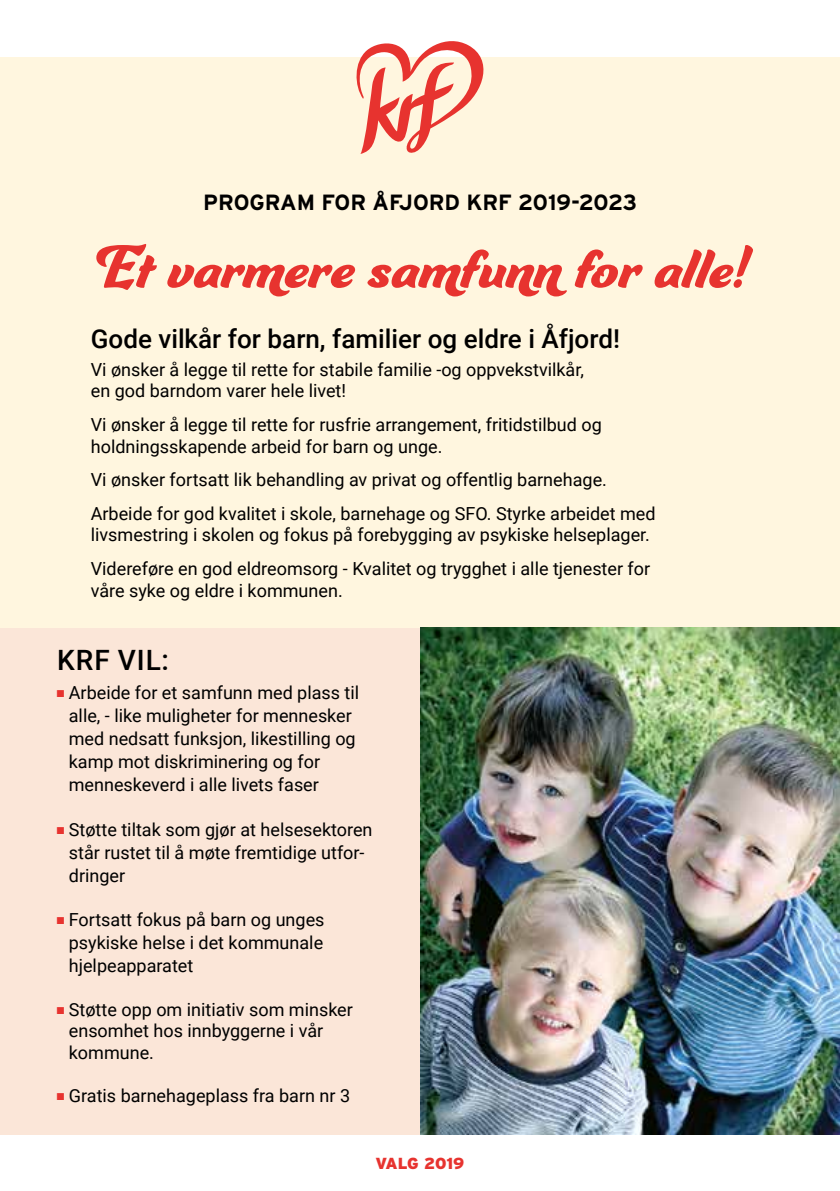
<style>
.page{position:relative;width:840px;height:1191px;background:#fff}
.page>*{position:absolute;margin:0;border:0;box-sizing:border-box;transform-origin:0 0}
.t1{font:64px "Ganache";color:#e7332f}
.t2{font:500 28px "Roboto";letter-spacing:.035em;color:#000}
.t3{font:500 26px "Roboto";color:#000}
.t4{font:700 22px "Interstate";color:#000}
.t5{font:18px/23px "Roboto";color:#000}
.t6{font:900 16px "Interstate";letter-spacing:-.01em;color:#e7332f}
.s1{color:#e7332f}
</style>
<div class="page">
<div style="left:0;top:57px;width:839px;height:1077px;background:#fff6df"></div>
<div style="left:0;top:628px;width:420px;height:506px;background:#fbe6d8"></div>
<svg style="left:356px;top:41px;width:127px;height:113px"></svg>
<img style="left:420px;top:628px;width:419px;height:506px">
<p class="t4" style="left:203px;top:190px;width:435px">PROGRAM FOR ÅFJORD KRF 2019-2023</p>
<h1 class="t1" style="left:96px;top:228px;width:648px">Et varmere samfunn for alle!</h1>
<h3 class="t3" style="left:91px;top:321px;width:530px">Gode vilkår for barn, familier og eldre i Åfjord!</h3>
<p class="t5" style="left:91px;top:358px;width:494px;line-height:21.6px">Vi ønsker å legge til rette for stabile familie -og oppvekstvilkår, en god barndom varer hele livet!</p>
<p class="t5" style="left:91px;top:413px;width:512px;line-height:21.6px">Vi ønsker å legge til rette for rusfrie arrangement, fritidstilbud og holdningsskapende arbeid for barn og unge.</p>
<p class="t5" style="left:91px;top:462px;width:566px;line-height:33.6px">Vi ønsker fortsatt lik behandling av privat og offentlig barnehage.<br>Arbeide for god kvalitet i skole, barnehage og SFO. Styrke arbeidet med</p>
<p class="t5" style="left:91px;top:517px;width:560px;line-height:33.6px">livsmestring i skolen og fokus på forebygging av psykiske helseplager.<br>Videreføre en god eldreomsorg - Kvalitet og trygghet i alle tjenester for</p>
<p class="t5" style="left:91px;top:578px;width:253px">våre syke og eldre i kommunen.</p>
<h2 class="t2" style="left:57px;top:641px;width:113px">KRF VIL:</h2>
<p class="t5" style="left:69px;top:680px;width:292px;text-indent:-12px"><span class="s1">■</span> Arbeide for et samfunn med plass til alle, - like muligheter for mennesker med nedsatt funksjon, likestilling og kamp mot diskriminering og for menneskeverd i alle livets faser</p>
<p class="t5" style="left:69px;top:817px;width:305px;text-indent:-12px"><span class="s1">■</span> Støtte tiltak som gjør at helsesektoren står rustet til å møte fremtidige utfor&shy;dringer</p>
<p class="t5" style="left:69px;top:907px;width:257px;text-align:justify;text-indent:-12px"><span class="s1">■</span> Fortsatt fokus på barn og unges psykiske helse i det kommunale hjelpeapparatet</p>
<p class="t5" style="left:69px;top:997px;width:285px;line-height:21.6px;text-indent:-12px"><span class="s1">■</span> Støtte opp om initiativ som minsker ensomhet hos innbyggerne i vår kommune.</p>
<p class="t5" style="left:57px;top:1083px;width:295px"><span class="s1">■</span> Gratis barnehageplass fra barn nr 3</p>
<p class="t6" style="left:375px;top:1154px;width:90px">VALG 2019</p>
</div>
